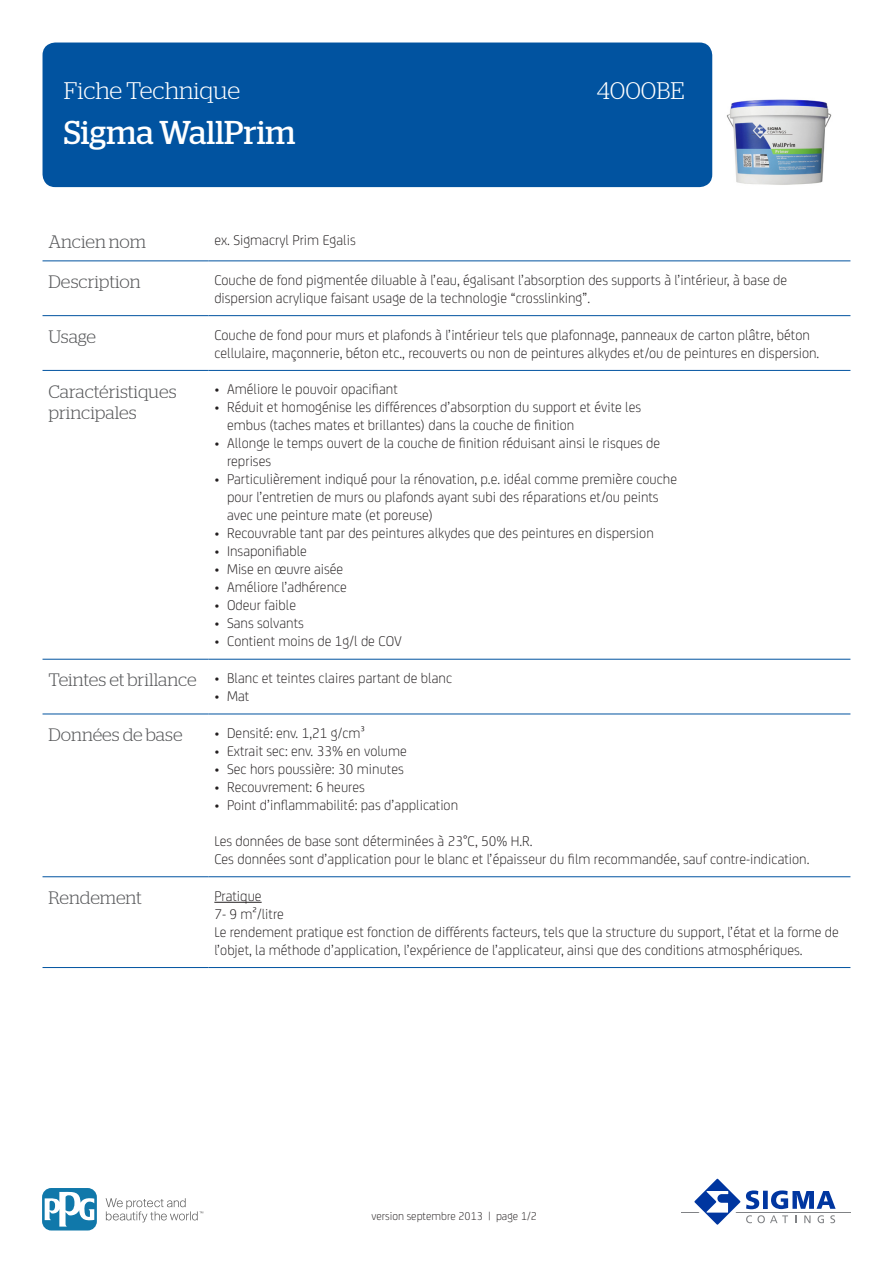
<style>
.page{position:relative;width:893px;height:1263px;background:#fff}
.page>*{position:absolute;margin:0;border:0;box-sizing:border-box;transform-origin:0 0}
.t1{font:33px "Stag";color:#fff}
.RH1{font:300 24px "Stag";color:#fff}
.KOP{font:300 18px/21.6px "Stag";color:#57585a}
.BODY{font:300 15px/18px "FS Joey";color:#231f20}
.t2{font:300 12px "FS Joey";color:#231f20}
</style>
<div class="page">
<div style="left:43px;top:43px;width:669px;height:144px;background:#0153a0;border-radius:13px"></div>
<hr style="left:681px;top:1211px;width:169px;height:1px;background:#808285">
<svg style="left:689px;top:1178px;width:147px;height:47px"></svg>
<svg style="left:106px;top:1198px;width:97px;height:24px"></svg>
<svg style="left:43px;top:1188px;width:54px;height:42px"></svg>
<svg style="left:45px;top:1191px;width:49px;height:35px"></svg>
<hr style="left:43px;top:260px;width:165px;height:1px;background:#0153a0">
<hr style="left:208px;top:260px;width:642px;height:1px;background:#0153a0">
<hr style="left:43px;top:315px;width:165px;height:1px;background:#0153a0">
<hr style="left:208px;top:315px;width:642px;height:1px;background:#0153a0">
<hr style="left:43px;top:370px;width:165px;height:1px;background:#0153a0">
<hr style="left:208px;top:370px;width:642px;height:1px;background:#0153a0">
<hr style="left:43px;top:659px;width:165px;height:1px;background:#0153a0">
<hr style="left:208px;top:659px;width:642px;height:1px;background:#0153a0">
<hr style="left:43px;top:714px;width:165px;height:1px;background:#0153a0">
<hr style="left:208px;top:714px;width:642px;height:1px;background:#0153a0">
<hr style="left:43px;top:876px;width:165px;height:1px;background:#0153a0">
<hr style="left:208px;top:876px;width:642px;height:1px;background:#0153a0">
<hr style="left:43px;top:967px;width:165px;height:1px;background:#0153a0">
<hr style="left:208px;top:967px;width:642px;height:1px;background:#0153a0">
<hr style="left:214px;top:902px;width:48px;height:1px;background:#231f20">
<img style="left:727px;top:99px;width:105px;height:86px">
<p class="RH1" style="left:64px;top:77px;width:178px">Fiche Technique</p>
<p class="RH1" style="left:597px;top:77px;width:89px">4000BE</p>
<p class="t1" style="left:64px;top:114px;width:233px">Sigma WallPrim</p>
<p class="KOP" style="left:49px;top:231px;width:99px">Ancien nom</p>
<p class="BODY" style="left:214px;top:230px;width:143px">ex. Sigmacryl Prim Egalis</p>
<p class="KOP" style="left:49px;top:271px;width:94px">Description</p>
<p class="BODY" style="left:214px;top:270px;width:574px">Couche de fond pigmentée diluable à l’eau, égalisant l’absorption des supports à l’intérieur, à base de dispersion acrylique faisant usage de la technologie “crosslinking”.</p>
<p class="KOP" style="left:49px;top:325px;width:49px">Usage</p>
<p class="BODY" style="left:214px;top:325px;width:607px">Couche de fond pour murs et plafonds à l’intérieur tels que plafonnage, panneaux de carton plâtre, béton cellulaire, maçonnerie, béton etc., recouverts ou non de peintures alkydes et/ou de peintures en dispersion.</p>
<p class="KOP" style="left:49px;top:380px;width:130px">Caractéristiques principales</p>
<p class="BODY" style="left:214px;top:379px;width:185px">• Améliore le pouvoir opacifiant</p>
<p class="BODY" style="left:227px;top:397px;width:416px;text-indent:-13px">• Réduit et homogénise les différences d’absorption du support et évite les embus (taches mates et brillantes) dans la couche de finition</p>
<p class="BODY" style="left:227px;top:433px;width:435px;text-indent:-13px">• Allonge le temps ouvert de la couche de finition réduisant ainsi le risques de reprises</p>
<p class="BODY" style="left:227px;top:469px;width:452px;text-indent:-13px">• Particulièrement indiqué pour la rénovation, p.e. idéal comme première couche pour l’entretien de murs ou plafonds ayant subi des réparations et/ou peints avec une peinture mate (et poreuse)</p>
<p class="BODY" style="left:214px;top:523px;width:441px">• Recouvrable tant par des peintures alkydes que des peintures en dispersion</p>
<p class="BODY" style="left:214px;top:541px;width:94px">• Insaponifiable</p>
<p class="BODY" style="left:214px;top:559px;width:131px">• Mise en œuvre aisée</p>
<p class="BODY" style="left:214px;top:577px;width:134px">• Améliore l’adhérence</p>
<p class="BODY" style="left:214px;top:595px;width:83px">• Odeur faible</p>
<p class="BODY" style="left:214px;top:613px;width:91px">• Sans solvants</p>
<p class="BODY" style="left:214px;top:631px;width:189px">• Contient moins de 1g/l de COV</p>
<p class="KOP" style="left:49px;top:669px;width:150px">Teintes et brillance</p>
<p class="BODY" style="left:214px;top:668px;width:239px">• Blanc et teintes claires partant de blanc</p>
<p class="BODY" style="left:214px;top:686px;width:36px">• Mat</p>
<p class="KOP" style="left:49px;top:724px;width:136px">Données de base</p>
<p class="BODY" style="left:214px;top:723px;width:152px">• Densité: env. 1,21 g/cm³</p>
<p class="BODY" style="left:214px;top:741px;width:194px">• Extrait sec: env. 33% en volume</p>
<p class="BODY" style="left:214px;top:759px;width:191px">• Sec hors poussière: 30 minutes</p>
<p class="BODY" style="left:214px;top:777px;width:152px">• Recouvrement: 6 heures</p>
<p class="BODY" style="left:214px;top:795px;width:245px">• Point d’inflammabilité: pas d’application</p>
<p class="BODY" style="left:214px;top:831px;width:597px">Les données de base sont déterminées à 23°C, 50% H.R.<br>Ces données sont d’application pour le blanc et l’épaisseur du film recommandée, sauf contre-indication.</p>
<p class="KOP" style="left:49px;top:886px;width:95px">Rendement</p>
<p class="BODY" style="left:214px;top:886px;width:626px">Pratique<br>7- 9 m²/litre<br>Le rendement pratique est fonction de différents facteurs, tels que la structure du support, l’état et la forme de l’objet, la méthode d’application, l’expérience de l’applicateur, ainsi que des conditions atmosphériques.</p>
<p class="t2" style="left:371px;top:1208px;width:167px">version septembre 2013 | page 1/2</p>
</div>
